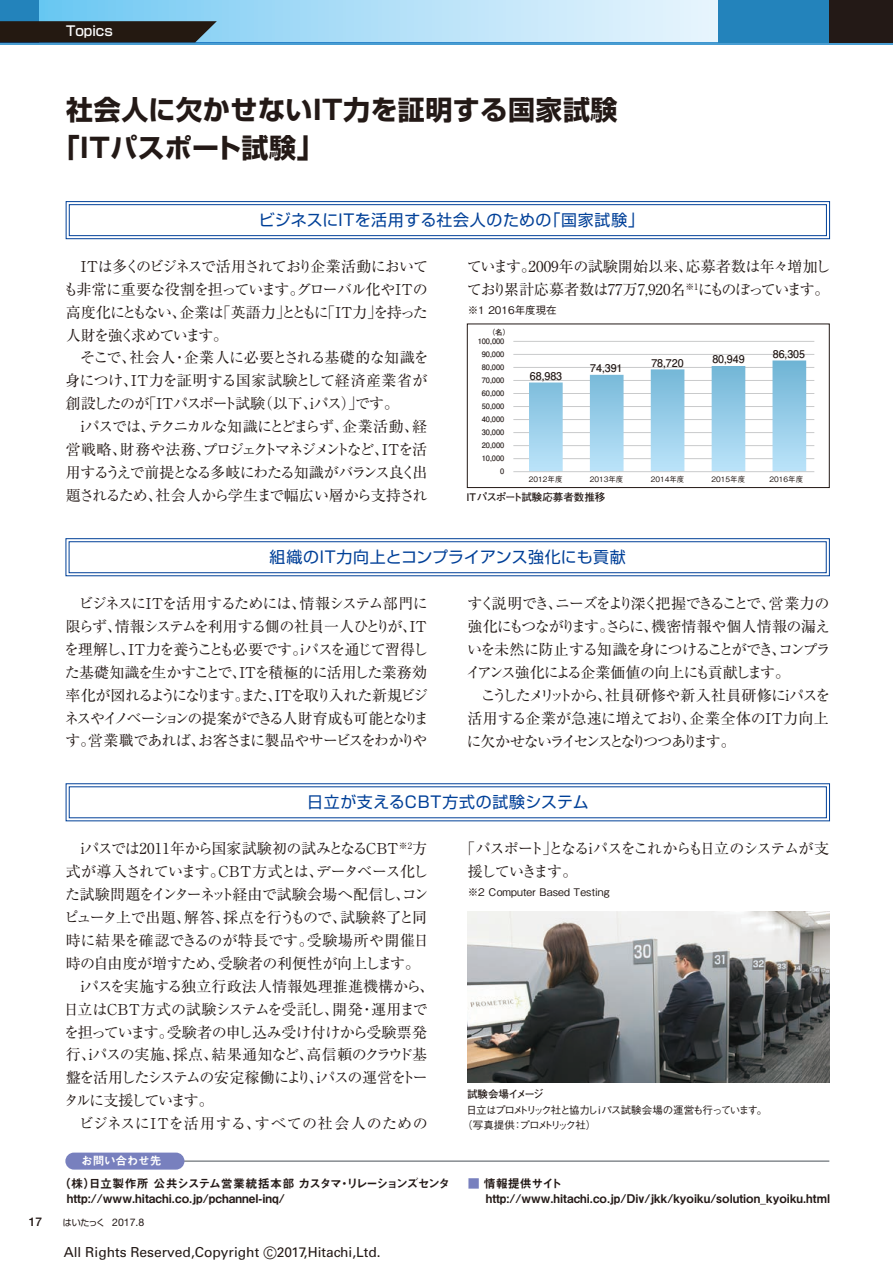
<style>
.page{position:relative;width:893px;height:1263px;background:#fff}
.page>*{position:absolute;margin:0;border:0;box-sizing:border-box;transform-origin:0 0}
.t1{font:700 27px/38.2px "Shin Go Pro";letter-spacing:.02em;color:#231916}
.t2{font:15.9px "Shin Go Pro";letter-spacing:.03em;color:#004098}
.t3{font:15px/23px "Ryumin Pro";letter-spacing:-.055em;color:#231916;text-align:justify}
.t4{font:15px/23px "Ryumin Pro";letter-spacing:-.085em;color:#231916}
.t5{font:15px "Ryumin Pro";letter-spacing:-.015em;color:#231916}
.t6{font:15px/23px "Ryumin Pro";color:#231916}
.t7{font:15px "Ryumin Pro";letter-spacing:-.095em;color:#231916}
.t8{font:15px "Ryumin Pro";letter-spacing:-.035em;color:#231916}
.t9{font:15px "Ryumin Pro";letter-spacing:-.01em;color:#231916}
.t10{font:15px "Ryumin Pro";letter-spacing:.01em;color:#231916}
.t11{font:15px "Ryumin Pro";letter-spacing:.025em;color:#231916}
.t12{font:15px "Ryumin Pro";letter-spacing:-.125em;color:#231916}
.t13{font:13.8px "Univers";color:#231916}
.t14{font:500 13.5px "Shin Go Pro";color:#fff}
.t15{font:12px/15px "Midashi Go Pro MB31";color:#231916}
.t16{font:500 12px "Helvetica Neue LT Std";color:#231916}
.t17{font:11.7px "Midashi Go Pro MB31";letter-spacing:-.025em;color:#fff}
.t18{font:700 10.65px "Futo Go B101 Pro";color:#231916}
.t19{font:500 10.5px/14.4px "Gothic BBB Pro";letter-spacing:-.1em;color:#231916}
.t20{font:500 10.5px "Gothic BBB Pro";letter-spacing:.01em;color:#231916}
.t21{font:700 10.5px "Futo Go B101 Pro";color:#231916}
.t22{font:10.5px "Helvetica Neue LT Std";color:#231916}
.t23{font:500 10.5px "Gothic BBB Pro";letter-spacing:-.01em;color:#231916}
.t24{font:700 10.5px "Futo Go B101 Pro";letter-spacing:-.08em;color:#231916}
.t25{font:700 7.5px "Futo Go B101 Pro";color:#231916}
.t26{font:500 7.5px "Gothic BBB Pro";color:#231916}
.s1{color:#7880be}
.s2{font-family:"Shin Go Pro";font-size:9px}
.s3{font-size:16.95px}
</style>
<div class="page">
<hr style="left:176px;top:1161px;width:653px;height:1px;background:#485157">
<div style="left:65px;top:1152px;width:119px;height:17px;background:#7880be;border-radius:9px"></div>
<div style="left:66px;top:538px;width:764px;height:38px;border:1px solid #004098"></div>
<div style="left:69px;top:541px;width:757px;height:32px;border:1px solid #004098"></div>
<img style="left:467px;top:912px;width:362px;height:171px">
<div style="left:66px;top:201px;width:764px;height:38px;border:1px solid #004098"></div>
<div style="left:69px;top:204px;width:758px;height:32px;border:1px solid #004098"></div>
<hr style="left:513px;top:458px;width:301px;height:1px;background:#c9cacb">
<hr style="left:513px;top:445px;width:301px;height:1px;background:#c9cacb">
<hr style="left:513px;top:432px;width:301px;height:1px;background:#c9cacb">
<hr style="left:513px;top:419px;width:301px;height:1px;background:#c9cacb">
<hr style="left:513px;top:406px;width:301px;height:1px;background:#c9cacb">
<hr style="left:513px;top:393px;width:301px;height:1px;background:#c9cacb">
<hr style="left:513px;top:380px;width:301px;height:1px;background:#c9cacb">
<hr style="left:513px;top:367px;width:301px;height:1px;background:#c9cacb">
<hr style="left:513px;top:354px;width:301px;height:1px;background:#c9cacb">
<hr style="left:513px;top:341px;width:301px;height:1px;background:#c9cacb">
<svg style="left:529px;top:360px;width:277px;height:111px"></svg>
<hr style="left:513px;top:471px;width:301px;height:1px;background:#c9cacb">
<div style="left:467px;top:324px;width:362px;height:164px;border:1px solid #231916"></div>
<svg style="left:38px;top:0;width:681px;height:42px;background:#b3e0f8"></svg>
<div style="left:0;top:0;width:38px;height:42px;background:#2383bb"></div>
<hr style="left:0;top:42px;width:893px;height:3px;background:#489dd2">
<div style="left:719px;top:0;width:174px;height:42px;background:#231916"></div>
<div style="left:719px;top:0;width:110px;height:42px;background:#2383bb"></div>
<svg style="left:0;top:21px;width:217px;height:21px;background:#29231e"></svg>
<p class="t14" style="left:66px;top:20px;width:48px">Topics</p>
<h1 class="t1" style="left:53px;top:87px;width:566px;text-indent:14px">社会人に欠かせないIT力を証明する国家試験「ITパスポート試験」</h1>
<p class="t2" style="left:259px;top:207px;width:387px">ビジネスにITを活用する社会人のための「国家試験」</p>
<p class="t3" style="left:63px;top:253px;width:366px;text-indent:17px">ITは多くのビジネスで活用されており企業活動においても非常に重要な役割を担っています。グローバル化やITの高度化にともない、企業は「英語力」とともに「IT力」を持った人財を強く求めています。</p>
<p class="t3" style="left:65px;top:345px;width:365px;text-indent:15px">そこで、社会人・企業人に必要とされる基礎的な知識を身につけ、IT力を証明する国家試験として経済産業省が創設したのが「ITパスポート試験（以下、iパス）」です。</p>
<p class="t3" style="left:66px;top:414px;width:363px;text-indent:15px">iパスでは、テクニカルな知識にとどまらず、企業活動、経営戦略、財務や法務、プロジェクトマネジメントなど、ITを活用するうえで前提となる多岐にわたる知識がバランス良く出題されるため、社会人から学生まで幅広い層から支持され</p>
<p class="t6" style="left:467px;top:254px;width:365px">ています。2009年の試験開始以来、応募者数は年々増加しており累計応募者数は77万7,920名<sup>※1</sup>にものぼっています。</p>
<p class="t23" style="left:468px;top:301px;width:91px">※1 2016年度現在</p>
<p class="t25" style="left:488px;top:326px;width:24px">（名）</p>
<p class="t25" style="left:478px;top:335px;width:28px">100,000</p>
<p class="t18" style="left:773px;top:345px;width:34px">86,305</p>
<p class="t25" style="left:482px;top:348px;width:24px">90,000</p>
<p class="t18" style="left:712px;top:350px;width:34px">80,949</p>
<p class="t18" style="left:651px;top:354px;width:34px">78,720</p>
<p class="t18" style="left:590px;top:360px;width:34px">74,391</p>
<p class="t25" style="left:482px;top:361px;width:24px">80,000</p>
<p class="t18" style="left:530px;top:367px;width:34px">68,983</p>
<p class="t25" style="left:482px;top:374px;width:24px">70,000</p>
<p class="t25" style="left:482px;top:387px;width:24px">60,000</p>
<p class="t25" style="left:482px;top:400px;width:24px">50,000</p>
<p class="t25" style="left:482px;top:413px;width:24px">40,000</p>
<p class="t25" style="left:482px;top:426px;width:24px">30,000</p>
<p class="t25" style="left:482px;top:439px;width:24px">20,000</p>
<p class="t25" style="left:482px;top:452px;width:24px">10,000</p>
<p class="t25" style="left:500px;top:465px;width:6px">0</p>
<p class="t26" style="left:529px;top:473px;width:35px">2012年度</p>
<p class="t26" style="left:590px;top:473px;width:35px">2013年度</p>
<p class="t26" style="left:651px;top:473px;width:35px">2014年度</p>
<p class="t26" style="left:711px;top:473px;width:35px">2015年度</p>
<p class="t26" style="left:769px;top:473px;width:35px">2016年度</p>
<p class="t21" style="left:466px;top:489px;width:140px">ITパスポート試験応募者数推移</p>
<p class="t2" style="left:270px;top:544px;width:358px">組織のIT力向上とコンプライアンス強化にも貢献</p>
<p class="t4" style="left:64px;top:591px;width:366px;text-indent:15px">ビジネスにITを活用するためには、情報システム部門に限らず、情報システムを利用する側の社員一人ひとりが、ITを理解し、IT力を養うことも必要です。iパスを通じて習得した基礎知識を生かすことで、ITを積極的に活用した業務効率化が図れるようになります。また、ITを取り入れた新規ビジネスやイノベーションの提案ができる人財育成も可能となります。営業職であれば、お客さまに製品やサービスをわかりや</p>
<p class="t3" style="left:466px;top:591px;width:366px">すく説明でき、ニーズをより深く把握できることで、営業力の強化にもつながります。さらに、機密情報や個人情報の漏えいを未然に防止する知識を身につけることができ、コンプライアンス強化による企業価値の向上にも貢献します。</p>
<p class="t3" style="left:467px;top:682px;width:365px;text-indent:14px">こうしたメリットから、社員研修や新入社員研修にiパスを活用する企業が急速に増えており、企業全体のIT力向上に欠かせないライセンスとなりつつあります。</p>
<p class="t2" style="left:307px;top:789px;width:283px">日立が支えるCBT方式の試験システム</p>
<p class="t5" style="left:81px;top:836px;width:348px">iパスでは2011年から国家試験初の試みとなるCBT<sup>※2</sup>方</p>
<p class="t3" style="left:66px;top:859px;width:364px">式が導入されています。CBT方式とは、データベース化し</p>
<p class="t8" style="left:65px;top:882px;width:365px">た試験問題をインターネット経由で試験会場へ配信し、コン</p>
<p class="t3" style="left:64px;top:904px;width:365px">ピュータ上で出題、解答、採点を行うもので、試験終了と同</p>
<p class="t6" style="left:66px;top:927px;width:365px">時に結果を確認できるのが特長です。受験場所や開催日</p>
<p class="t9" style="left:66px;top:951px;width:356px">時の自由度が増すため、受験者の利便性が向上します。</p>
<p class="t10" style="left:81px;top:974px;width:355px">iパスを実施する独立行政法人情報処理推進機構から、</p>
<p class="t5" style="left:64px;top:997px;width:365px">日立はCBT方式の試験システムを受託し、開発・運用まで</p>
<p class="t3" style="left:64px;top:1019px;width:364px">を担っています。受験者の申し込み受け付けから受験票発</p>
<p class="t5" style="left:66px;top:1043px;width:363px">行、iパスの実施、採点、結果通知など、高信頼のクラウド基</p>
<p class="t7" style="left:66px;top:1066px;width:364px">盤を活用したシステムの安定稼働により、iパスの運営をトー</p>
<p class="t12" style="left:64px;top:1089px;width:152px">タルに支援しています。</p>
<p class="t11" style="left:79px;top:1112px;width:350px">ビジネスにITを活用する、すべての社会人のための</p>
<p class="t4" style="left:468px;top:836px;width:363px;text-indent:-8px">「パスポート」となるiパスをこれからも日立のシステムが支援していきます。</p>
<p class="t20" style="left:468px;top:883px;width:143px">※2 Computer Based Testing</p>
<p class="t24" style="left:467px;top:1086px;width:79px">試験会場イメージ</p>
<p class="t19" style="left:462px;top:1102px;width:307px;text-indent:4px">日立はプロメトリック社と協力しi パス試験会場の運営も行っています。（写真提供：プロメトリック社）</p>
<p class="t17" style="left:81px;top:1151px;width:82px">お問い合わせ先</p>
<p class="t15" style="left:67px;top:1174px;width:385px;text-indent:-8px">（株）日立製作所 公共システム営業統括本部 カスタマ・リレーションズセンタhttp://www.hitachi.co.jp/pchannel-inq/</p>
<p class="t15" style="left:486px;top:1174px;width:346px;text-indent:-18px"><span class="s1">■</span> 情報提供サイトhttp://www.hitachi.co.jp/Div/jkk/kyoiku/solution_kyoiku.html</p>
<p class="t16" style="left:29px;top:1215px;width:15px">17</p>
<p class="t22" style="left:63px;top:1216px;width:83px"><span class="s2">はいたっく</span> 2017.8</p>
<p class="t13" style="left:64px;top:1244px;width:318px">All Rights Reserved,Copyright <span class="s3">©</span>2017,Hitachi,Ltd.</p>
</div>
